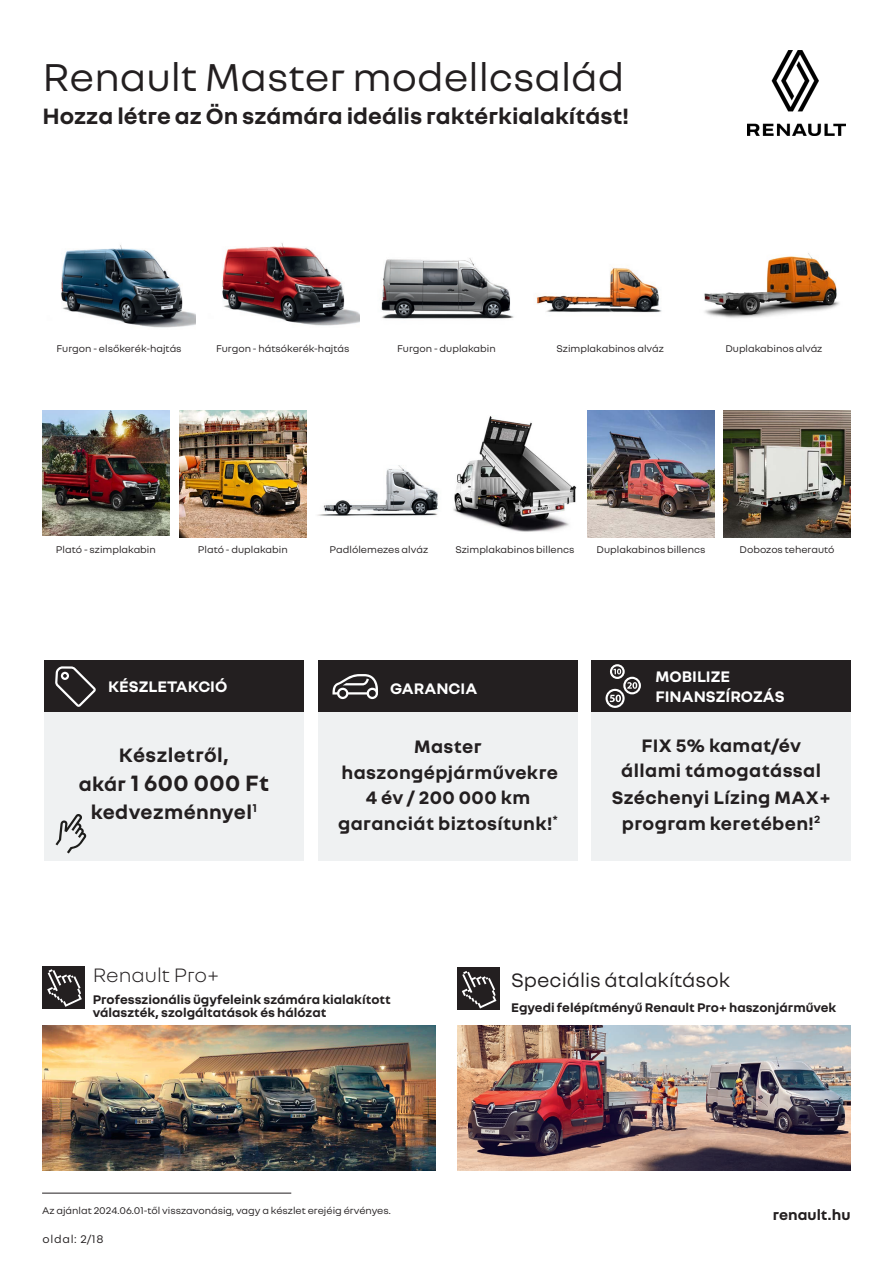
<style>
.page{position:relative;width:893px;height:1263px;background:#fff}
.page>*{position:absolute;margin:0;border:0;box-sizing:border-box;transform-origin:0 0}
.t1{font:42px "Nouvel R";color:#231f20}
.t2{font:700 24px "Nouvel R";color:#231f20}
.t3{font:700 21px "Nouvel R";letter-spacing:.02em;color:#231f20}
.t4{font:21px "Nouvel R";color:#231f20}
.t5{font:300 21px "Nouvel R";color:#231f20}
.t6{font:700 19.5px/25.5px "Nouvel R";letter-spacing:.02em;color:#231f20;text-align:center}
.t7{font:700 16.5px/19.8px "Nouvel R";color:#fff}
.povinne_ruceni{font:700 15.75px "Nouvel R";color:#231f20}
.t8{font:700 13.5px/13.5px "Nouvel R";color:#231f20}
.t9{font:12px "Nouvel R";letter-spacing:.06em;color:#231f20}
.t10{font:10.5px "Nouvel R";color:#231f20}
.s1{font-size:21px}
</style>
<div class="page">
<img style="left:43px;top:1025px;width:393px;height:145px">
<div style="left:43px;top:966px;width:42px;height:42px;background:#231f20"></div>
<svg style="left:47px;top:969px;width:35px;height:38px"></svg>
<img style="left:457px;top:1025px;width:393px;height:145px">
<div style="left:457px;top:967px;width:43px;height:43px;background:#231f20"></div>
<svg style="left:462px;top:971px;width:34px;height:37px"></svg>
<img style="left:536px;top:267px;width:126px;height:46px">
<img style="left:317px;top:465px;width:121px;height:51px">
<img style="left:587px;top:410px;width:128px;height:128px">
<img style="left:61px;top:245px;width:135px;height:83px">
<img style="left:222px;top:243px;width:137px;height:83px">
<img style="left:381px;top:258px;width:133px;height:61px">
<img style="left:42px;top:410px;width:128px;height:126px">
<img style="left:179px;top:410px;width:128px;height:128px">
<img style="left:723px;top:410px;width:128px;height:128px">
<img style="left:704px;top:253px;width:136px;height:65px">
<img style="left:453px;top:416px;width:124px;height:116px">
<div style="left:591px;top:711px;width:260px;height:150px;background:#eff1f2"></div>
<div style="left:318px;top:711px;width:260px;height:150px;background:#eff1f2"></div>
<div style="left:591px;top:660px;width:260px;height:51px;background:#231f20"></div>
<div style="left:318px;top:660px;width:260px;height:51px;background:#231f20"></div>
<svg style="left:605px;top:664px;width:36px;height:44px"></svg>
<svg style="left:332px;top:674px;width:46px;height:25px"></svg>
<hr style="left:42px;top:1193px;width:249px;height:1px;background:#231f20">
<div style="left:44px;top:711px;width:260px;height:150px;background:#eff1f2"></div>
<div style="left:44px;top:660px;width:260px;height:51px;background:#231f20"></div>
<svg style="left:55px;top:666px;width:41px;height:41px"></svg>
<svg style="left:55px;top:814px;width:32px;height:40px"></svg>
<img style="left:748px;top:50px;width:97px;height:85px">
<p class="t1" style="left:43px;top:50px;width:583px">Renault Master modellcsalád</p>
<p class="t2" style="left:43px;top:101px;width:588px">Hozza létre az Ön számára ideális raktérkialakítást!</p>
<p class="t10" style="left:56px;top:341px;width:127px">Furgon - elsőkerék-hajtás</p>
<p class="t10" style="left:216px;top:341px;width:135px">Furgon - hátsókerék-hajtás</p>
<p class="t10" style="left:397px;top:341px;width:100px">Furgon - duplakabin</p>
<p class="t10" style="left:557px;top:341px;width:109px">Szimplakabinos alváz</p>
<p class="t10" style="left:725px;top:341px;width:98px">Duplakabinos alváz</p>
<p class="t10" style="left:56px;top:543px;width:101px">Plató - szimplakabin</p>
<p class="t10" style="left:198px;top:543px;width:91px">Plató - duplakabin</p>
<p class="t10" style="left:740px;top:543px;width:96px">Dobozos teherautó</p>
<p class="t10" style="left:330px;top:543px;width:100px">Padlólemezes alváz</p>
<p class="t10" style="left:597px;top:543px;width:110px">Duplakabinos billencs</p>
<p class="t10" style="left:455px;top:543px;width:121px">Szimplakabinos billencs</p>
<p class="t7" style="left:108px;top:675px;width:121px">KÉSZLETAKCIÓ</p>
<p class="t3" style="left:119px;top:741px;width:112px">Készletről,</p>
<p class="t2" style="left:79px;top:767px;width:192px"><span class="s1">akár</span> 1 600 000 Ft</p>
<p class="t3" style="left:91px;top:798px;width:168px">kedvezménnyel<sup>1</sup></p>
<p class="t7" style="left:390px;top:677px;width:89px">GARANCIA</p>
<p class="t6" style="left:414px;top:733px;width:69px">Master</p>
<p class="t6" style="left:342px;top:758px;width:218px">haszongépjárművekre</p>
<p class="t6" style="left:366px;top:784px;width:166px">4 év / 200 000 km</p>
<p class="t6" style="left:338px;top:809px;width:221px">garanciát biztosítunk!<sup>*</sup></p>
<p class="t7" style="left:655px;top:665px;width:131px">MOBILIZE<br>FINANSZÍROZÁS</p>
<p class="t6" style="left:641px;top:731px;width:161px">FIX 5% kamat/év</p>
<p class="t6" style="left:621px;top:757px;width:201px">állami támogatással</p>
<p class="t6" style="left:612px;top:784px;width:221px">Széchenyi Lízing MAX+ program keretében!<sup>2</sup></p>
<h3 class="t5" style="left:93px;top:961px;width:128px">Renault Pro+</h3>
<p class="t8" style="left:93px;top:992px;width:300px">Professzionális ügyfeleink számára kialakított választék, szolgáltatások és hálózat</p>
<p class="t10" style="left:42px;top:1204px;width:350px">Az ajánlat 2024.06.01-től visszavonásig, vagy a készlet erejéig érvényes.</p>
<p class="t9" style="left:43px;top:1231px;width:63px">oldal: 2/18</p>
<h3 class="t4" style="left:511px;top:967px;width:221px">Speciális átalakítások</h3>
<p class="t8" style="left:511px;top:1000px;width:327px">Egyedi felépítményű Renault Pro+ haszonjárművek</p>
<p class="povinne_ruceni" style="left:773px;top:1205px;width:79px">renault.hu</p>
</div>
